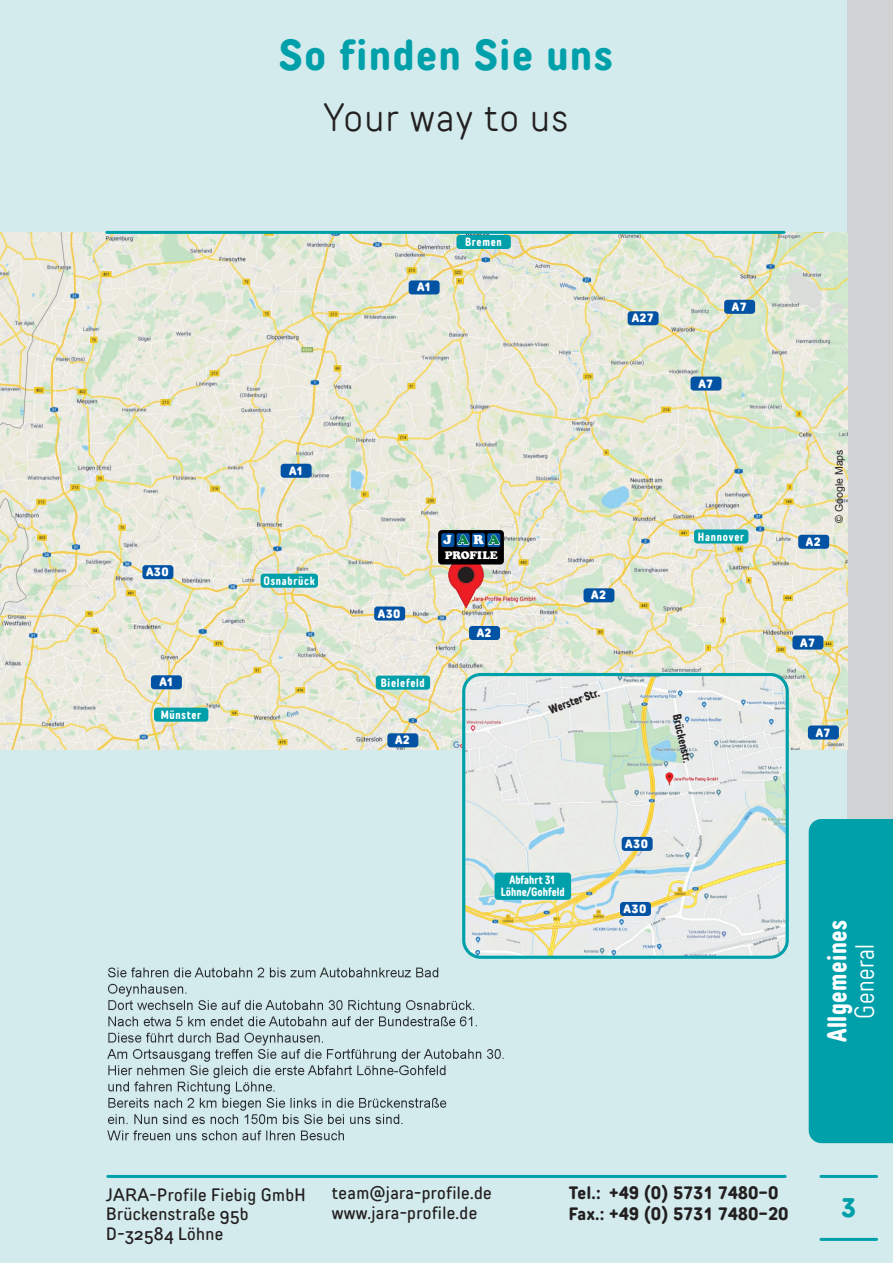
<style>
.page{position:relative;width:893px;height:1263px;background:#d3ebed}
.page>*{position:absolute;margin:0;border:0;box-sizing:border-box;transform-origin:0 0}
.Headline_D{font:700 condensed 43.2px "TT Rounds Neue";letter-spacing:.04em;color:#00a0aa}
.Headline_GB{font:300 condensed 39.6px "TT Rounds Neue";letter-spacing:.04em;color:#231f20}
.TAB_D{font:700 27px "TT Rounds Neue Comp";letter-spacing:.02em;color:#fff}
.TAB_GB{font:300 27px "TT Rounds Neue Comp";letter-spacing:.02em;color:#fff}
.t1{font:700 condensed 27px "TT Rounds Neue";color:#00a0aa}
.t2{font:500 condensed 18px "TT Rounds Neue";letter-spacing:.02em;color:#231f20}
.t3{font:700 condensed 18px "TT Rounds Neue";letter-spacing:.02em;color:#231f20}
.t4{font:12.75px "Cooper Black Std";color:#fff}
.Tabellen_Text{font:700 12px "TT Rounds Neue Comp";letter-spacing:.055em;color:#fff}
.Tabellen_Text-2{font:800 condensed 12px "TT Rounds Neue";letter-spacing:.06em;color:#fff}
.Tabellen_Text-3{font:700 12px "TT Rounds Neue Comp";color:#fff}
.Tabellen_Text-4{font:700 12px "TT Rounds Neue Comp";color:#231f20}
.t5{font:10.95px "Cooper Black Std";letter-spacing:-.01em;color:#fff}
.Tabellen_Text-5{font:10.5px "Arial";color:#231f20}
.s1{font-stretch:normal}
</style>
<div class="page">
<div style="left:848px;top:0;width:45px;height:1124px;background:#d1d2d4"></div>
<img style="left:0;top:233px;width:848px;height:516px">
<hr style="left:821px;top:1238px;width:56px;height:3px;background:#00a0aa">
<hr style="left:821px;top:1175px;width:56px;height:3px;background:#00a0aa">
<hr style="left:108px;top:1175px;width:677px;height:3px;background:#00a0aa">
<hr style="left:107px;top:231px;width:677px;height:3px;background:#00a0aa">
<div style="left:809px;top:819px;width:84px;height:324px;background:#00a0aa"></div>
<img style="left:107px;top:967px;width:397px;height:174px">
<svg style="left:445px;top:564px;width:52px;height:46px;background:#cf8c84"></svg>
<div style="left:438px;top:530px;width:66px;height:34px;background:#000002;border-radius:4px"></div>
<div style="left:441px;top:533px;width:13px;height:14px;background:#0353a5;border-radius:2px"></div>
<div style="left:457px;top:533px;width:13px;height:14px;background:#0353a5;border-radius:2px"></div>
<div style="left:472px;top:533px;width:13px;height:14px;background:#0353a5;border-radius:2px"></div>
<div style="left:487px;top:533px;width:13px;height:14px;background:#0353a5;border-radius:2px"></div>
<div style="left:376px;top:676px;width:54px;height:14px;background:#00a0aa;border-radius:3px"></div>
<div style="left:154px;top:708px;width:54px;height:14px;background:#00a0aa;border-radius:3px"></div>
<div style="left:694px;top:529px;width:54px;height:14px;background:#00a0aa;border-radius:3px"></div>
<div style="left:261px;top:574px;width:57px;height:14px;background:#00a0aa;border-radius:3px"></div>
<div style="left:374px;top:606px;width:31px;height:14px;background:#0353a5;border-radius:3px"></div>
<div style="left:142px;top:565px;width:31px;height:14px;background:#0353a5;border-radius:3px"></div>
<div style="left:281px;top:464px;width:31px;height:14px;background:#0353a5;border-radius:3px"></div>
<div style="left:151px;top:675px;width:31px;height:14px;background:#0353a5;border-radius:3px"></div>
<div style="left:409px;top:280px;width:31px;height:14px;background:#0353a5;border-radius:3px"></div>
<div style="left:691px;top:377px;width:30px;height:14px;background:#0353a5;border-radius:3px"></div>
<div style="left:724px;top:300px;width:31px;height:14px;background:#0353a5;border-radius:3px"></div>
<div style="left:628px;top:311px;width:31px;height:14px;background:#0353a5;border-radius:3px"></div>
<div style="left:792px;top:635px;width:31px;height:14px;background:#0353a5;border-radius:3px"></div>
<div style="left:808px;top:725px;width:31px;height:14px;background:#0353a5;border-radius:3px"></div>
<div style="left:583px;top:588px;width:31px;height:14px;background:#0353a5;border-radius:3px"></div>
<div style="left:798px;top:535px;width:31px;height:14px;background:#0353a5;border-radius:3px"></div>
<div style="left:387px;top:733px;width:31px;height:14px;background:#0353a5;border-radius:3px"></div>
<div style="left:469px;top:626px;width:31px;height:14px;background:#0353a5;border-radius:3px"></div>
<div style="left:456px;top:235px;width:55px;height:14px;background:#00a0aa;border-radius:3px"></div>
<img style="left:464px;top:674px;width:323px;height:281px">
<div style="left:462px;top:673px;width:327px;height:286px;border:3px solid #00a0aa;border-radius:17px"></div>
<div style="left:622px;top:837px;width:31px;height:14px;background:#0353a5;border-radius:3px"></div>
<div style="left:620px;top:902px;width:31px;height:14px;background:#0353a5;border-radius:3px"></div>
<div style="left:495px;top:873px;width:76px;height:27px;background:#00a0aa;border-radius:3px"></div>
<p class="Tabellen_Text-2" style="left:146px;top:564px;width:24px">A30</p>
<p class="Tabellen_Text-2" style="left:159px;top:674px;width:15px">A1</p>
<p class="Tabellen_Text" style="left:161px;top:707px;width:42px">Münster</p>
<p class="Headline_D" style="left:279px;top:26px;width:335px">So finden Sie uns</p>
<p class="Headline_GB" style="left:324px;top:92px;width:246px">Your way to us</p>
<p class="Tabellen_Text-2" style="left:289px;top:463px;width:15px">A1</p>
<p class="Tabellen_Text" style="left:264px;top:573px;width:53px">Osnabrück</p>
<p class="Tabellen_Text-2" style="left:417px;top:279px;width:15px">A1</p>
<p class="Tabellen_Text" style="left:465px;top:234px;width:38px">Bremen</p>
<p class="Tabellen_Text-2" style="left:632px;top:310px;width:23px">A27</p>
<p class="Tabellen_Text-2" style="left:732px;top:299px;width:16px">A7</p>
<p class="Tabellen_Text-2" style="left:698px;top:375px;width:16px">A7</p>
<p class="t4" style="left:443px;top:532px;width:58px">JARA</p>
<p class="t5" style="left:445px;top:549px;width:54px">PROFILE</p>
<p class="Tabellen_Text-2" style="left:378px;top:605px;width:24px">A30</p>
<p class="Tabellen_Text" style="left:381px;top:675px;width:46px">Bielefeld</p>
<p class="Tabellen_Text-2" style="left:395px;top:732px;width:16px">A2</p>
<p class="Tabellen_Text-2" style="left:477px;top:625px;width:16px">A2</p>
<p class="Tabellen_Text-2" style="left:591px;top:587px;width:16px">A2</p>
<p class="Tabellen_Text-4" style="left:547px;top:703px;width:54px;rotate:-20deg">Werster Str.</p>
<p class="Tabellen_Text" style="left:698px;top:528px;width:48px">Hannover</p>
<p class="Tabellen_Text-4" style="left:684px;top:713px;width:51px;rotate:77deg">Brückenstr.</p>
<p class="Tabellen_Text-3" style="left:509px;top:872px;width:47px">Abfahrt 31</p>
<p class="Tabellen_Text-3" style="left:501px;top:884px;width:66px">Löhne/Gohfeld</p>
<p class="Tabellen_Text-2" style="left:625px;top:836px;width:24px">A30</p>
<p class="Tabellen_Text-2" style="left:624px;top:901px;width:24px">A30</p>
<p class="Tabellen_Text-2" style="left:806px;top:534px;width:16px">A2</p>
<p class="Tabellen_Text-5" style="left:832px;top:523px;width:75px;rotate:-90deg">© Google Maps</p>
<p class="Tabellen_Text-2" style="left:800px;top:634px;width:16px">A7</p>
<p class="Tabellen_Text-2" style="left:816px;top:724px;width:16px">A7</p>
<p class="TAB_D" style="left:820px;top:1042px;width:124px;rotate:-90deg">Allgemeines</p>
<p class="TAB_GB" style="left:847px;top:1018px;width:76px;rotate:-90deg">General</p>
<p class="t2" style="left:106px;top:1183px;width:201px"><span class="s1">JARA</span>-Profile Fiebig GmbH</p>
<p class="t2" style="left:106px;top:1202px;width:144px">Brückenstraße 95b</p>
<p class="t2" style="left:106px;top:1222px;width:118px">D-32584 Löhne</p>
<p class="t2" style="left:332px;top:1181px;width:162px">team@jara-profile.de</p>
<p class="t2" style="left:332px;top:1201px;width:147px">www.jara-profile.de</p>
<p class="t3" style="left:569px;top:1181px;width:211px">Tel.: +49 (0) 5731 7480-0</p>
<p class="t3" style="left:569px;top:1202px;width:221px">Fax.: +49 (0) 5731 7480-20</p>
<p class="t1" style="left:841px;top:1189px;width:16px">3</p>
</div>
